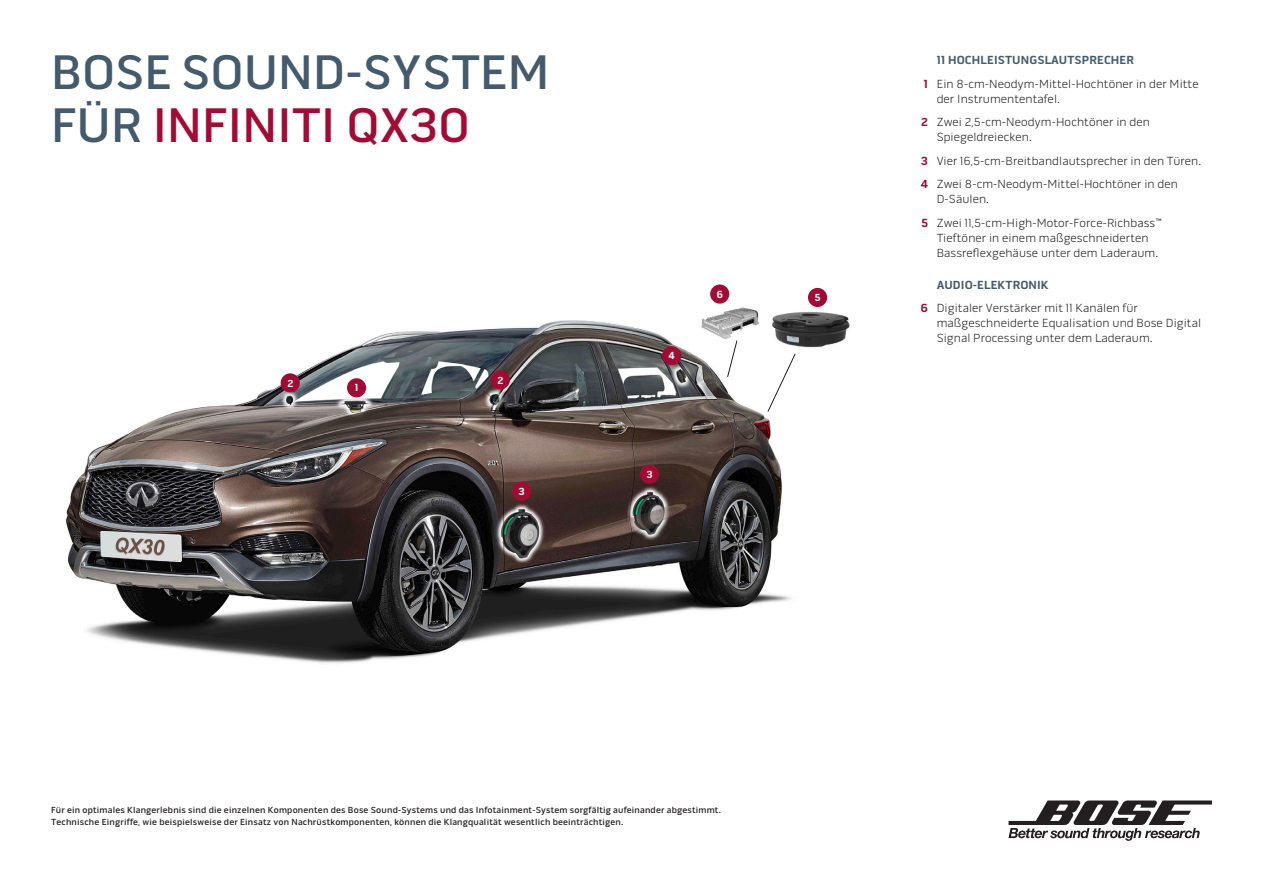
<style>
.page{position:relative;width:1263px;height:893px;background:#fff}
.page>*{position:absolute;margin:0;border:0;box-sizing:border-box;transform-origin:0 0}
.HL{font:500 49.5px/52.5px "Bose Gothic Print";color:#435b6d}
.t1{font:300 12px/15px "Bose Gothic Print";letter-spacing:.01em;color:#231f20}
.HL_Aufzählung{font:700 12px "Bose Gothic Print";letter-spacing:.01em;color:#435b6d}
.t2{font:700 10.5px "Bose Gothic Print";color:#fff}
.t3{font:500 9px/12px "Bose Gothic Print";letter-spacing:.02em;color:#231f20}
.s1{color:#a30a34}
.s2{font-weight:700;color:#a30a34}
</style>
<div class="page">
<img style="left:65px;top:284px;width:785px;height:379px">
<div style="left:710px;top:284px;width:19px;height:20px;background:#a30a34;border-radius:50%"></div>
<div style="left:808px;top:288px;width:19px;height:19px;background:#a30a34;border-radius:50%"></div>
<div style="left:662px;top:346px;width:19px;height:19px;background:#a30a34;border-radius:50%"></div>
<div style="left:491px;top:370px;width:19px;height:19px;background:#a30a34;border-radius:50%"></div>
<div style="left:347px;top:378px;width:19px;height:19px;background:#a30a34;border-radius:50%"></div>
<div style="left:281px;top:373px;width:19px;height:19px;background:#a30a34;border-radius:50%"></div>
<div style="left:640px;top:465px;width:19px;height:19px;background:#a30a34;border-radius:50%"></div>
<div style="left:512px;top:482px;width:19px;height:19px;background:#a30a34;border-radius:50%"></div>
<svg style="left:767px;top:353px;width:29px;height:60px"></svg>
<svg style="left:727px;top:340px;width:11px;height:38px"></svg>
<svg style="left:1008px;top:800px;width:204px;height:41px"></svg>
<p class="HL" style="left:51px;top:46px;width:500px">BOSE SOUND-SYSTEM<br>FÜR <span class="s1">INFINITI QX30</span></p>
<p class="HL_Aufzählung" style="left:937px;top:53px;width:199px">11 HOCHLEISTUNGSLAUTSPRECHER</p>
<p class="t1" style="left:937px;top:76px;width:263px;text-indent:-13px"><span class="s2">1</span> Ein 8-cm-Neodym-Mittel-Hochtöner in der Mitte der Instrumententafel.</p>
<p class="t1" style="left:937px;top:115px;width:215px;text-indent:-15px"><span class="s2">2</span> Zwei 2,5-cm-Neodym-Hochtöner in den<br>Spiegeldreiecken.</p>
<p class="t1" style="left:921px;top:153px;width:282px"><span class="s2">3</span> Vier 16,5-cm-Breitbandlautsprecher in den Türen.</p>
<p class="t1" style="left:937px;top:177px;width:243px;text-indent:-16px"><span class="s2">4</span> Zwei 8-cm-Neodym-Mittel-Hochtöner in den<br>D-Säulen.</p>
<p class="t1" style="left:937px;top:215px;width:227px;text-indent:-16px"><span class="s2">5</span> Zwei 11,5-cm-High-Motor-Force-Richbass™<br>Tieftöner in einem maßgeschneiderten<br>Bassreflexgehäuse unter dem Laderaum.</p>
<p class="HL_Aufzählung" style="left:937px;top:278px;width:114px">AUDIO-ELEKTRONIK</p>
<p class="t1" style="left:937px;top:301px;width:266px;text-indent:-16px"><span class="s2">6</span> Digitaler Verstärker mit 11 Kanälen für maßgeschneiderte Equalisation und Bose Digital<br>Signal Processing unter dem Laderaum.</p>
<p class="t2" style="left:717px;top:288px;width:8px">6</p>
<p class="t2" style="left:814px;top:291px;width:8px">5</p>
<p class="t2" style="left:287px;top:377px;width:7px">2</p>
<p class="t2" style="left:355px;top:382px;width:5px">1</p>
<p class="t2" style="left:497px;top:374px;width:7px">2</p>
<p class="t2" style="left:518px;top:485px;width:8px">3</p>
<p class="t2" style="left:669px;top:349px;width:8px">4</p>
<p class="t2" style="left:646px;top:468px;width:8px">3</p>
<p class="t3" style="left:51px;top:804px;width:671px">Für ein optimales Klangerlebnis sind die einzelnen Komponenten des Bose Sound-Systems und das Infotainment-System sorgfältig aufeinander abgestimmt.<br>Technische Eingriffe, wie beispielsweise der Einsatz von Nachrüstkomponenten, können die Klangqualität wesentlich beeinträchtigen.</p>
</div>
